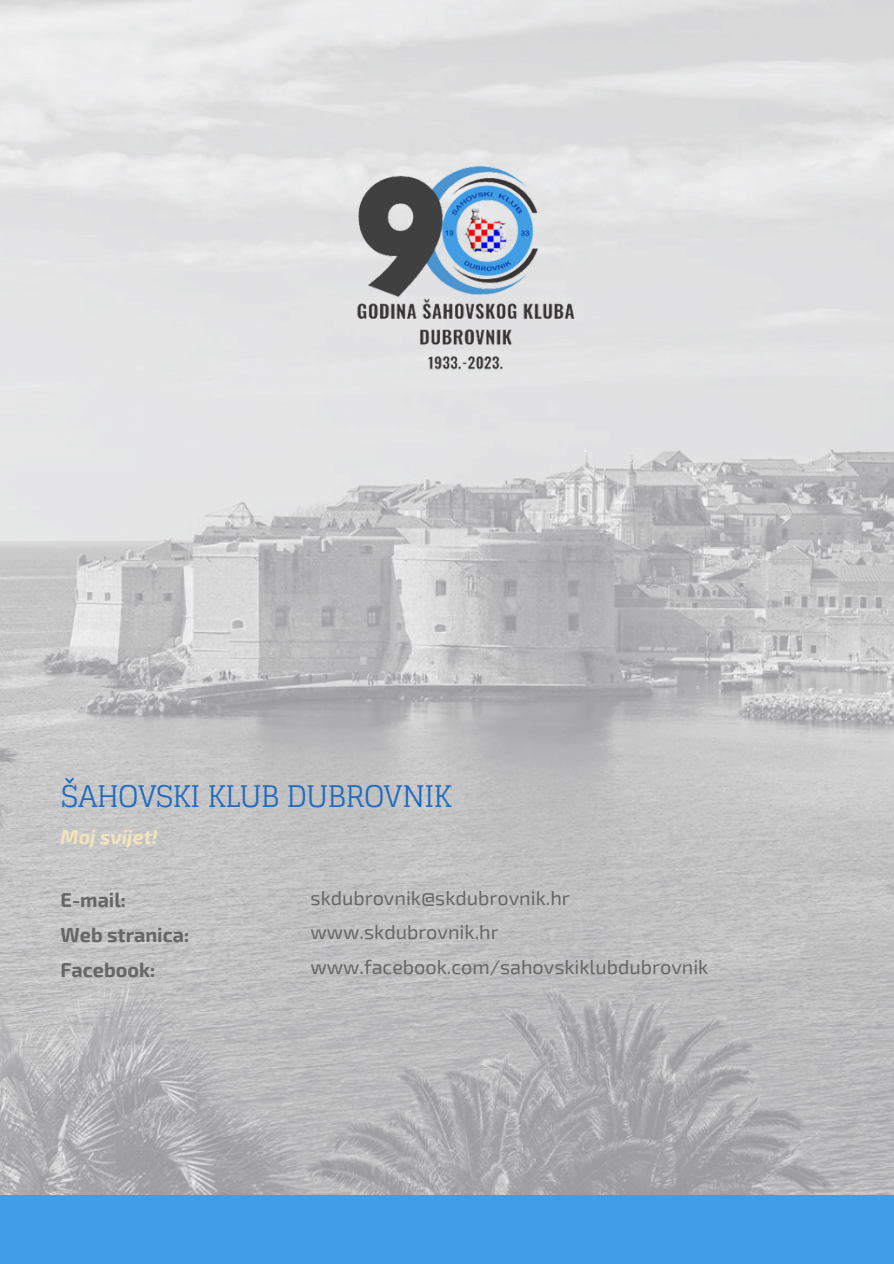
<style>
.page{position:relative;width:894px;height:1264px;background:#fff}
.page>*{position:absolute;margin:0;border:0;box-sizing:border-box;transform-origin:0 0}
.t1{font:29.85px "Glegoo";letter-spacing:-.03em;color:#206bbf}
.t2{font:19.8px "Exo 2";color:#666}
.t3{font:700 19.8px/34.8px "Exo 2";color:#666}
.t4{font:italic 700 19.8px "Exo 2";color:#f4e4bc}
</style>
<div class="page">
<img style="left:0;top:0;width:893px;height:1195px">
<div style="left:0;top:1195px;width:893px;height:68px;background:#419de6"></div>
<img style="left:287px;top:65px;width:346px;height:346px">
<p class="t1" style="left:61px;top:779px;width:393px">ŠAHOVSKI KLUB DUBROVNIK</p>
<h1 class="t4" style="left:61px;top:823px;width:99px">Moj svijet!</h1>
<h2 class="t3" style="left:61px;top:881px;width:130px">E-mail:<br>Web stranica:<br>Facebook:</h2>
<h2 class="t2" style="left:310px;top:884px;width:261px">skdubrovnik@skdubrovnik.hr</h2>
<p class="t2" style="left:310px;top:919px;width:189px">www.skdubrovnik.hr</p>
<p class="t2" style="left:310px;top:954px;width:399px">www.facebook.com/sahovskiklubdubrovnik</p>
</div>
